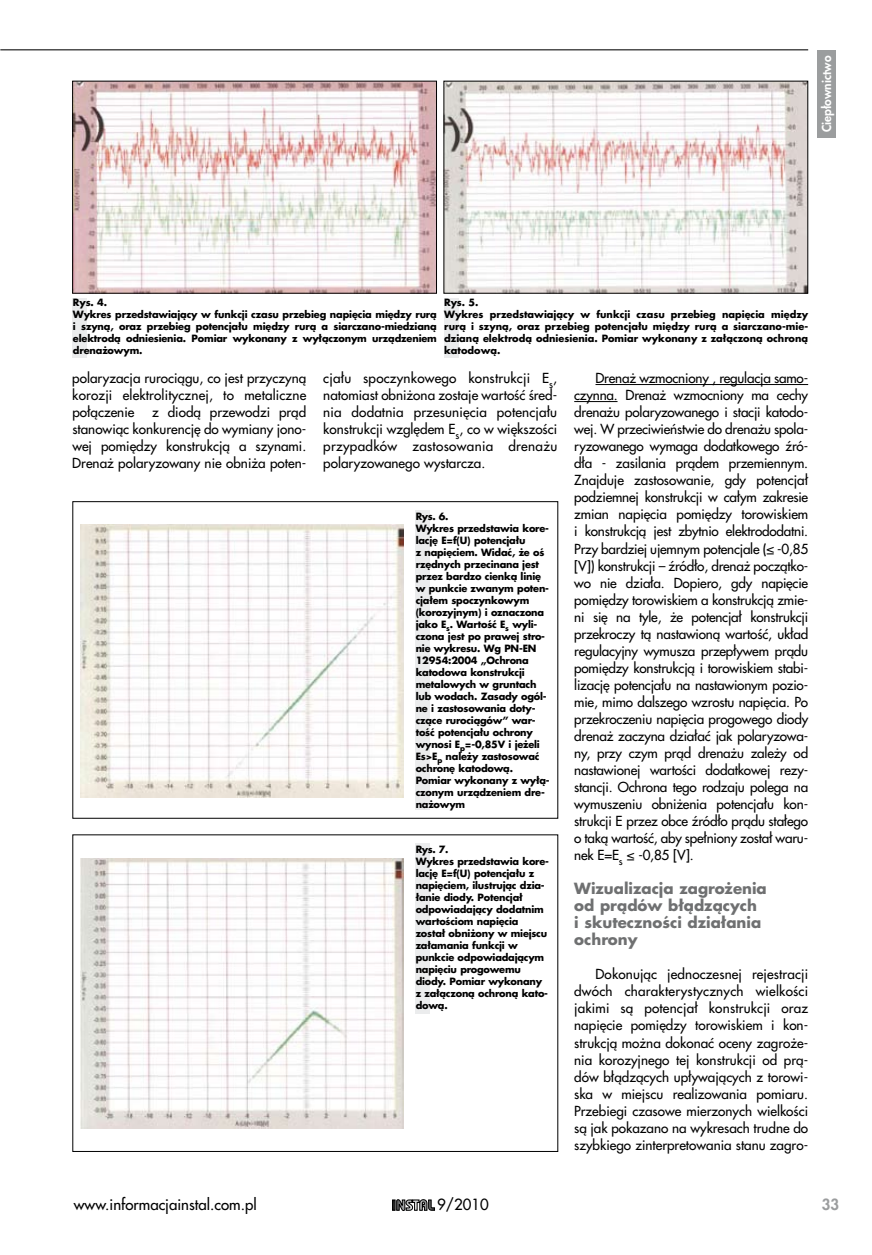
<style>
.page{position:relative;width:872px;height:1255px;background:#fff}
.page>*{position:absolute;margin:0;border:0;box-sizing:border-box;transform-origin:0 0}
.t1{font:700 15px/17.1px "Futura CE";color:#6f7071}
.t2{font:500 15px "Futura CE";color:#000}
.t3{font:800 15px "Futura CE";color:#9b9d9e}
.t4{font:500 13.5px/17.1px "Futura CE";color:#000;text-align:justify}
.t5{font:800 12px "Futura CE";color:#fff}
.t6{font:700 9.75px/12px "Futura CE";letter-spacing:-.02em;color:#000}
.t7{font:700 9.75px/12px "Futura CE";color:#000}
</style>
<div class="page">
<hr style="left:0;top:49px;width:808px;height:1px;background:#000">
<div style="left:817px;top:50px;width:18px;height:88px;background:#9b9d9e"></div>
<svg style="left:392px;top:1210px;width:43px;height:1px"></svg>
<svg style="left:392px;top:1199px;width:43px;height:11px"></svg>
<hr style="left:595px;top:384px;width:213px;height:1px;background:#000">
<hr style="left:574px;top:401px;width:43px;height:1px;background:#000">
<div style="left:72px;top:298px;width:15px;height:59px;background:#ebeced"></div>
<div style="left:444px;top:298px;width:15px;height:59px;background:#ebeced"></div>
<img style="left:74px;top:83px;width:361px;height:208px">
<div style="left:72px;top:81px;width:365px;height:212px;border:1px solid #000"></div>
<img style="left:445px;top:83px;width:361px;height:208px">
<img style="left:81px;top:525px;width:322px;height:272px">
<div style="left:72px;top:501px;width:486px;height:317px;border:1px solid #000"></div>
<img style="left:81px;top:858px;width:322px;height:270px">
<div style="left:415px;top:510px;width:14px;height:299px;background:#ebeced"></div>
<div style="left:415px;top:843px;width:14px;height:170px;background:#ebeced"></div>
<p class="t5" style="left:818px;top:132px;width:78px;rotate:-90deg">Ciepłownictwo</p>
<p class="t6" style="left:73px;top:296px;width:365px">Rys. 4.<br>Wykres przedstawiający w funkcji czasu przebieg napięcia między rurą i szyną, oraz przebieg potencjału między rurą a siarczano-miedzianą elektrodą odniesienia. Pomiar wykonany z wyłączonym urządzeniem drenażowym.</p>
<p class="t7" style="left:444px;top:296px;width:365px">Rys. 5.<br>Wykres przedstawiający w funkcji czasu przebieg napięcia między rurą i szyną, oraz przebieg potencjału między rurą a siarczano-mie&shy;dzianą elektrodą odniesienia. Pomiar wykonany z załączoną ochroną katodową.</p>
<p class="t4" style="left:72px;top:369px;width:235px">polaryzacja rurociągu, co jest przyczyną korozji elektrolitycznej, to metaliczne połączenie</p>
<p class="t4" style="left:72px;top:403px;width:235px;text-indent:80px">z diodą przewodzi prąd stanowiąc konkurencję do wymiany jono&shy;wej pomiędzy konstrukcją a szynami.<br>Drenaż polaryzowany nie obniża poten-</p>
<p class="t4" style="left:323px;top:369px;width:235px">cjału spoczynkowego konstrukcji E <sub>s</sub>, natomiast obniżona zostaje wartość śred&shy;nia dodatnia przesunięcia potencjału konstrukcji względem E<sub>s</sub>, co w większości przypadków zastosowania drenażu polaryzowanego wystarcza.</p>
<p class="t4" style="left:574px;top:369px;width:235px;text-indent:21px">Drenaż wzmocniony , regulacja samo&shy;czynna. Drenaż wzmocniony ma cechy drenażu polaryzowanego i stacji katodo&shy;wej. W przeciwieństwie do drenażu spola&shy;ryzowanego wymaga dodatkowego źró&shy;dła - zasilania prądem przemiennym.<br>Znajduje zastosowanie, gdy potencjał podziemnej konstrukcji w całym zakresie zmian napięcia pomiędzy torowiskiem i konstrukcją jest zbytnio elektrododatni.<br>Przy bardziej ujemnym potencjale (≤ -0,85 [V]) konstrukcji – źródło, drenaż początko&shy;wo nie działa. Dopiero, gdy napięcie pomiędzy torowiskiem a konstrukcją zmie&shy;ni się na tyle, że potencjał konstrukcji przekroczy tą nastawioną wartość, układ regulacyjny wymusza przepływem prądu pomiędzy konstrukcją i torowiskiem stabi&shy;lizację potencjału na nastawionym pozio&shy;mie, mimo dalszego wzrostu napięcia. Po przekroczeniu napięcia progowego diody drenaż zaczyna działać jak polaryzowa&shy;ny, przy czym prąd drenażu zależy od nastawionej wartości dodatkowej rezy&shy;stancji. Ochrona tego rodzaju polega na wymuszeniu obniżenia potencjału kon&shy;strukcji E przez obce źródło prądu stałego o taką wartość, aby spełniony został waru&shy;nek E=E<sub>s</sub> ≤ -0,85 [V].</p>
<p class="t1" style="left:574px;top:879px;width:194px">Wizualizacja zagrożenia od prądów błądzących<br>i skuteczności działania ochrony</p>
<p class="t4" style="left:574px;top:965px;width:235px;text-indent:21px">Dokonując jednoczesnej rejestracji dwóch charakterystycznych wielkości jakimi są potencjał konstrukcji oraz napięcie pomiędzy torowiskiem i kon&shy;strukcją można dokonać oceny zagroże&shy;nia korozyjnego tej konstrukcji od prą&shy;dów błądzących upływających z torowi&shy;ska w miejscu realizowania pomiaru.<br>Przebiegi czasowe mierzonych wielkości są jak pokazano na wykresach trudne do szybkiego zinterpretowania stanu zagro-</p>
<p class="t6" style="left:416px;top:510px;width:136px">Rys. 6.<br>Wykres przedstawia kore&shy;lację E=f(U) potencjału<br>z napięciem. Widać, że oś rzędnych przecinana jest przez bardzo cienką linię w punkcie zwanym poten&shy;cjałem spoczynkowym (korozyjnym) i oznaczona jako E<sub>s</sub>. Wartość E<sub>s</sub> wyli&shy;czona jest po prawej stro&shy;nie wykresu. Wg PN-EN<br>12954:2004 „Ochrona katodowa konstrukcji metalowych w gruntach lub wodach. Zasady ogól&shy;ne i zastosowania doty&shy;czące rurociągów” war&shy;tość potencjału ochrony wynosi E<sub>p</sub>=-0,85V i jeżeli<br>Es&gt;E<sub>p</sub> należy zastosować ochronę katodową.<br>Pomiar wykonany z wyłą&shy;czonym urządzeniem dre&shy;nażowym</p>
<p class="t6" style="left:416px;top:843px;width:135px">Rys. 7.<br>Wykres przedstawia kore&shy;lację E=f(U) potencjału z napięciem, ilustrując dzia&shy;łanie diody. Potencjał odpowiadający dodatnim wartościom napięcia został obniżony w miejscu załamania funkcji w punkcie odpowiadającym napięciu progowemu diody. Pomiar wykonany z załączoną ochroną kato&shy;dową.</p>
<p class="t2" style="left:74px;top:1193px;width:184px">www.informacjainstal.com.pl</p>
<p class="t2" style="left:437px;top:1193px;width:53px">9/2010</p>
<p class="t3" style="left:822px;top:1193px;width:19px">33</p>
</div>
